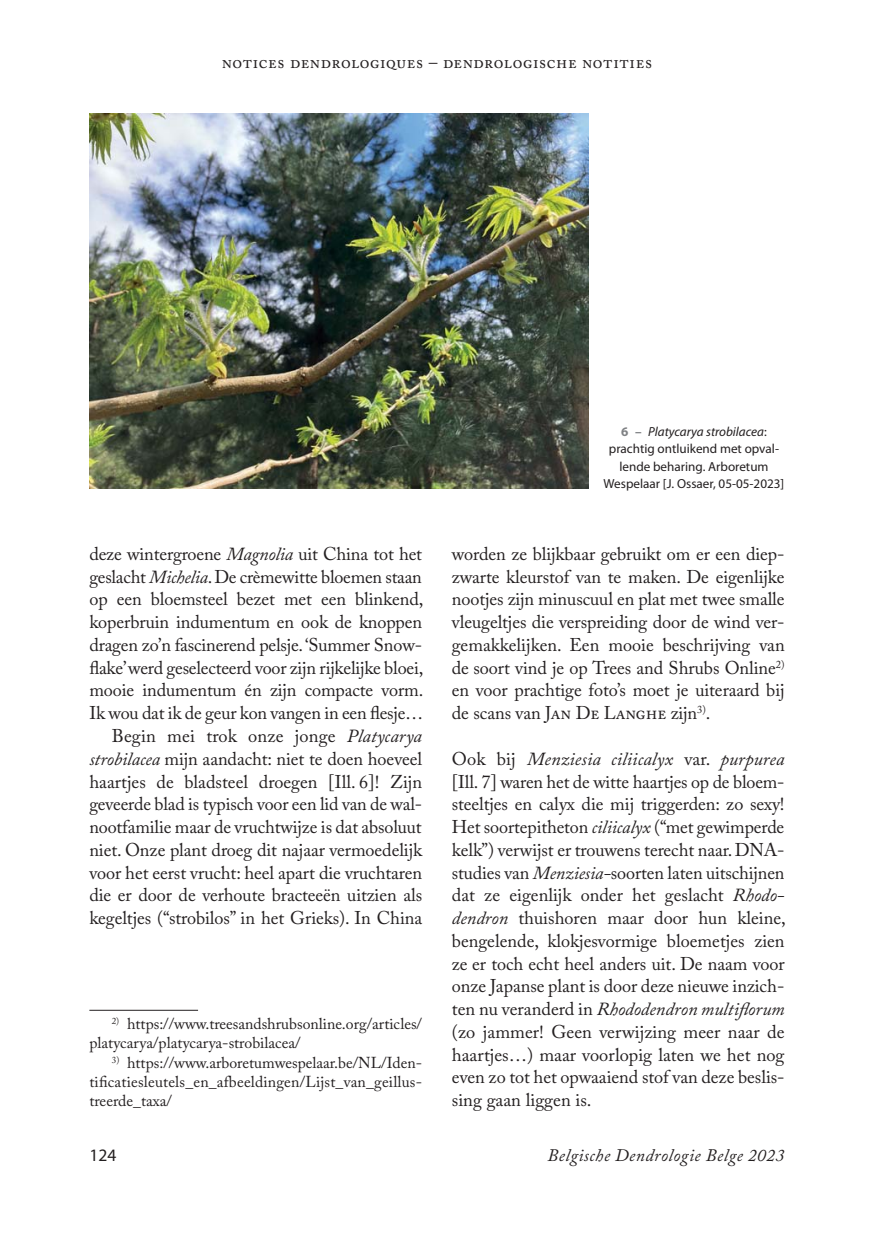
<style>
.page{position:relative;width:869px;height:1241px;background:#fff}
.page>*{position:absolute;margin:0;border:0;box-sizing:border-box;transform-origin:0 0}
.t1{font:18.38px/22.8px "Adobe Caslon Pro";letter-spacing:-.025em;color:#231f20;text-align:justify}
.t2{font:17.5px "Adobe Caslon Pro";letter-spacing:.03em;color:#231f20}
.t3{font:italic 17.5px "Adobe Caslon Pro";letter-spacing:.03em;color:#231f20}
.t4{font:17.5px "Myriad Pro";color:#231f20}
.t5{font:15.75px/19.2px "Adobe Caslon Pro";color:#231f20;text-align:justify}
.t6{font:15.75px/19.2px "Adobe Caslon Pro";letter-spacing:-.03em;color:#231f20}
.t7{font:13.12px/17.5px "Myriad Pro";color:#231f20;text-align:center}
.s1{font-weight:700;color:#808285}
.s2{font-style:italic}
</style>
<div class="page">
<hr style="left:89px;top:1009px;width:109px;height:1px;background:#231f20">
<img style="left:89px;top:114px;width:499px;height:374px">
<p class="t2" style="left:221px;top:56px;width:432px">notices dendrologiques – dendrologische notities</p>
<p class="t7" style="left:603px;top:423px;width:182px"><span class="s1">6 –</span> <span class="s2">Platycarya strobilacea</span>: prachtig ontluikend met opval&shy;lende beharing. Arboretum<br>Wespelaar [J. Ossaer, 05-05-2023]</p>
<p class="t1" style="left:89px;top:544px;width:335px;text-align:right">deze wintergroene <span class="s2">Magnolia</span> uit China tot het geslacht <span class="s2">Michelia</span>. De crèmewitte bloemen staan op een bloemsteel bezet met een blinkend, koperbruin indumentum en ook de knoppen dragen zo’n fascinerend pelsje. ‘Summer Snow&shy;flake’ werd geselecteerd voor zijn rijkelijke bloei, mooie indumentum én zijn compacte vorm.<br>Ik wou dat ik de geur kon vangen in een flesje… Begin mei trok onze jonge <span class="s2">Platycarya strobilacea</span> mijn aandacht: niet te doen hoeveel haartjes de bladsteel droegen [Ill. 6]! Zijn geveerde blad is typisch voor een lid van de wal&shy;nootfamilie maar de vruchtwijze is dat absoluut niet. Onze plant droeg dit najaar vermoedelijk voor het eerst vrucht: heel apart die vruchtaren die er door de verhoute bracteeën uitzien als kegeltjes (“strobilos” in het Grieks). In China</p>
<p class="t1" style="left:451px;top:544px;width:335px">worden ze blijkbaar gebruikt om er een diep&shy;zwarte kleurstof van te maken. De eigenlijke nootjes zijn minuscuul en plat met twee smalle vleugeltjes die verspreiding door de wind ver&shy;gemakkelijken. Een mooie beschrijving van de soort vind je op Trees and Shrubs Online<sup>2) </sup>en voor prachtige foto’s moet je uiteraard bij de scans van Jan De Langhe zijn<sup>3)</sup>.</p>
<p class="t1" style="left:451px;top:749px;width:335px">Ook bij <span class="s2">Menziesia ciliicalyx</span> var. <span class="s2">purpurea </span>[Ill. 7] waren het de witte haartjes op de bloem&shy;steeltjes en calyx die mij triggerden: zo sexy!<br>Het soortepitheton <span class="s2">ciliicalyx</span> (“met gewimperde kelk”) verwijst er trouwens terecht naar. DNA&shy;studies van <span class="s2">Menziesia-</span>soorten laten uitschijnen dat ze eigenlijk onder het geslacht <span class="s2">Rhodo&shy;dendron</span> thuishoren maar door hun kleine, bengelende, klokjesvormige bloemetjes zien ze er toch echt heel anders uit. De naam voor onze Japanse plant is door deze nieuwe inzich&shy;ten nu veranderd in <span class="s2">Rhododendron multiflorum </span>(zo jammer! Geen verwijzing meer naar de haartjes…) maar voorlopig laten we het nog even zo tot het opwaaiend stof van deze beslis&shy;sing gaan liggen is.</p>
<p class="t6" style="left:89px;top:1015px;width:334px;text-indent:22px"><sup>2)</sup> https://www.treesandshrubsonline.org/articles/ platycarya/platycarya-strobilacea/</p>
<p class="t5" style="left:89px;top:1054px;width:334px;text-indent:22px"><sup>3)</sup> https://www.arboretumwespelaar.be/NL/Iden&shy;tificatiesleutels_en_afbeeldingen/Lijst_van_geillus&shy;treerde_taxa/</p>
<p class="t4" style="left:89px;top:1148px;width:28px">124</p>
<p class="t3" style="left:547px;top:1148px;width:238px">Belgische Dendrologie Belge 2023</p>
</div>
